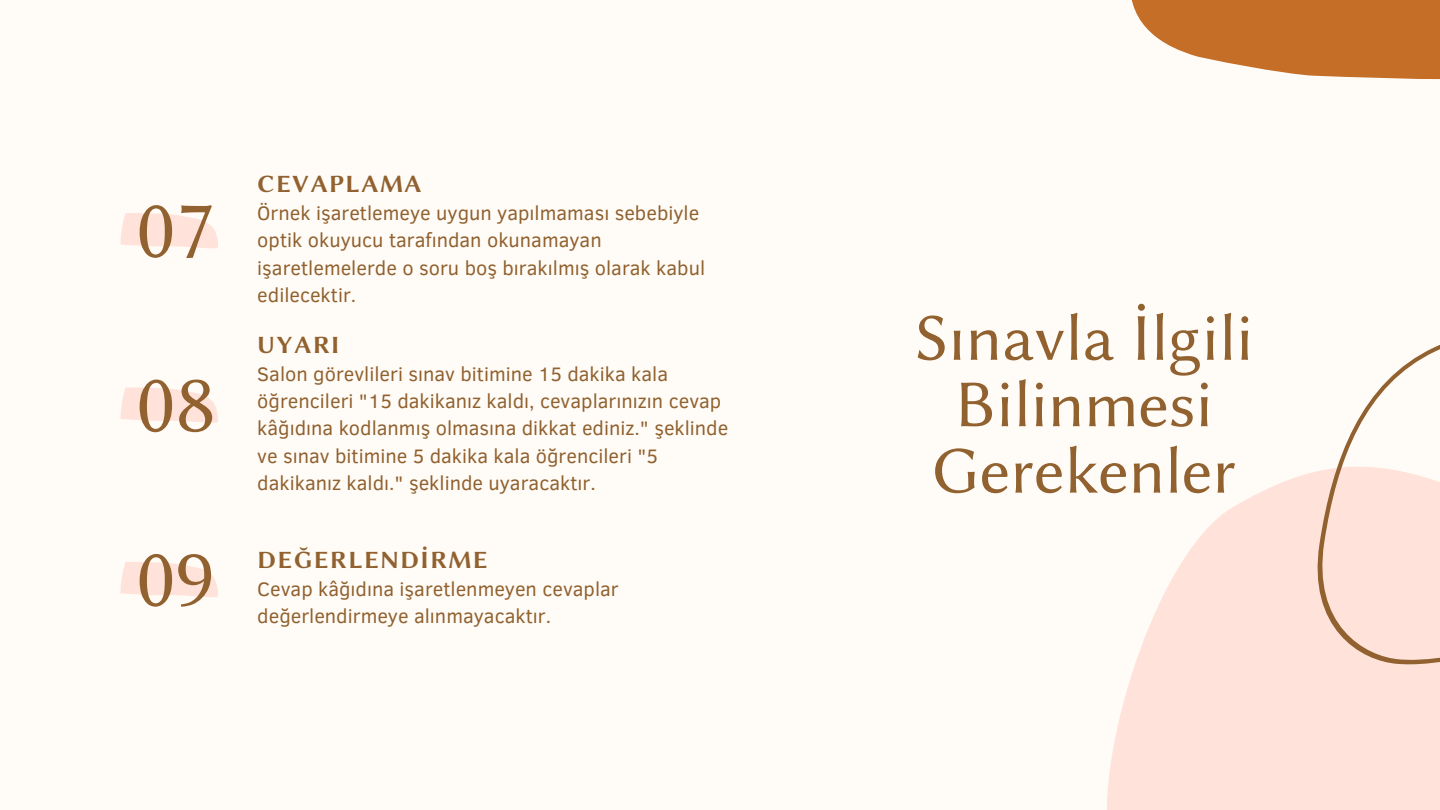
<style>
.page{position:relative;width:1440px;height:810px;background:#fffcf7}
.page>*{position:absolute;margin:0;border:0;box-sizing:border-box;transform-origin:0 0}
.t1{font:85px "Lin Biolinum O";color:#91612f}
.t2{font:67.2px/66.4px "Lin Biolinum O";color:#91612f;text-align:center}
.t3{font:25px "Lin Biolinum OB";letter-spacing:.05em;color:#91612f}
.t4{font:20px/27.2px "Clear Sans";color:#91612f}
</style>
<div class="page">
<svg style="left:1107px;top:474px;width:200px;height:336px;fill:#ffe3db"></svg>
<div style="left:1221px;top:581px;width:219px;height:229px;background:#ffe3db"></div>
<svg style="left:120px;top:213px;width:98px;height:35px"></svg>
<svg style="left:120px;top:387px;width:98px;height:36px"></svg>
<svg style="left:120px;top:562px;width:98px;height:35px"></svg>
<svg style="left:1307px;top:344px;width:133px;height:324px;fill:#ffe3db"></svg>
<svg style="left:1131px;top:0;width:309px;height:80px"></svg>
<p class="t1" style="left:136px;top:181px;width:81px">07</p>
<h2 class="t1" style="left:136px;top:355px;width:81px">08</h2>
<p class="t1" style="left:136px;top:530px;width:81px">09</p>
<p class="t3" style="left:257px;top:170px;width:166px">CEVAPLAMA</p>
<h2 class="t4" style="left:257px;top:198px;width:449px">Örnek işaretlemeye uygun yapılmaması sebebiyle optik okuyucu tarafından okunamayan işaretlemelerde o soru boş bırakılmış olarak kabul edilecektir.</h2>
<p class="t3" style="left:257px;top:330px;width:84px">UYARI</p>
<p class="t4" style="left:257px;top:359px;width:473px">Salon görevlileri sınav bitimine 15 dakika kala öğrencileri "15 dakikanız kaldı, cevaplarınızın cevap kâğıdına kodlanmış olmasına dikkat ediniz." şeklinde ve sınav bitimine 5 dakika kala öğrencileri "5 dakikanız kaldı." şeklinde uyaracaktır.</p>
<p class="t3" style="left:257px;top:546px;width:232px">DEĞERLENDİRME</p>
<p class="t4" style="left:257px;top:574px;width:363px">Cevap kâğıdına işaretlenmeyen cevaplar</p>
<p class="t4" style="left:257px;top:602px;width:295px">değerlendirmeye alınmayacaktır.</p>
<p class="t2" style="left:914px;top:305px;width:341px">Sınavla İlgili<br>Bilinmesi<br>Gerekenler</p>
</div>
